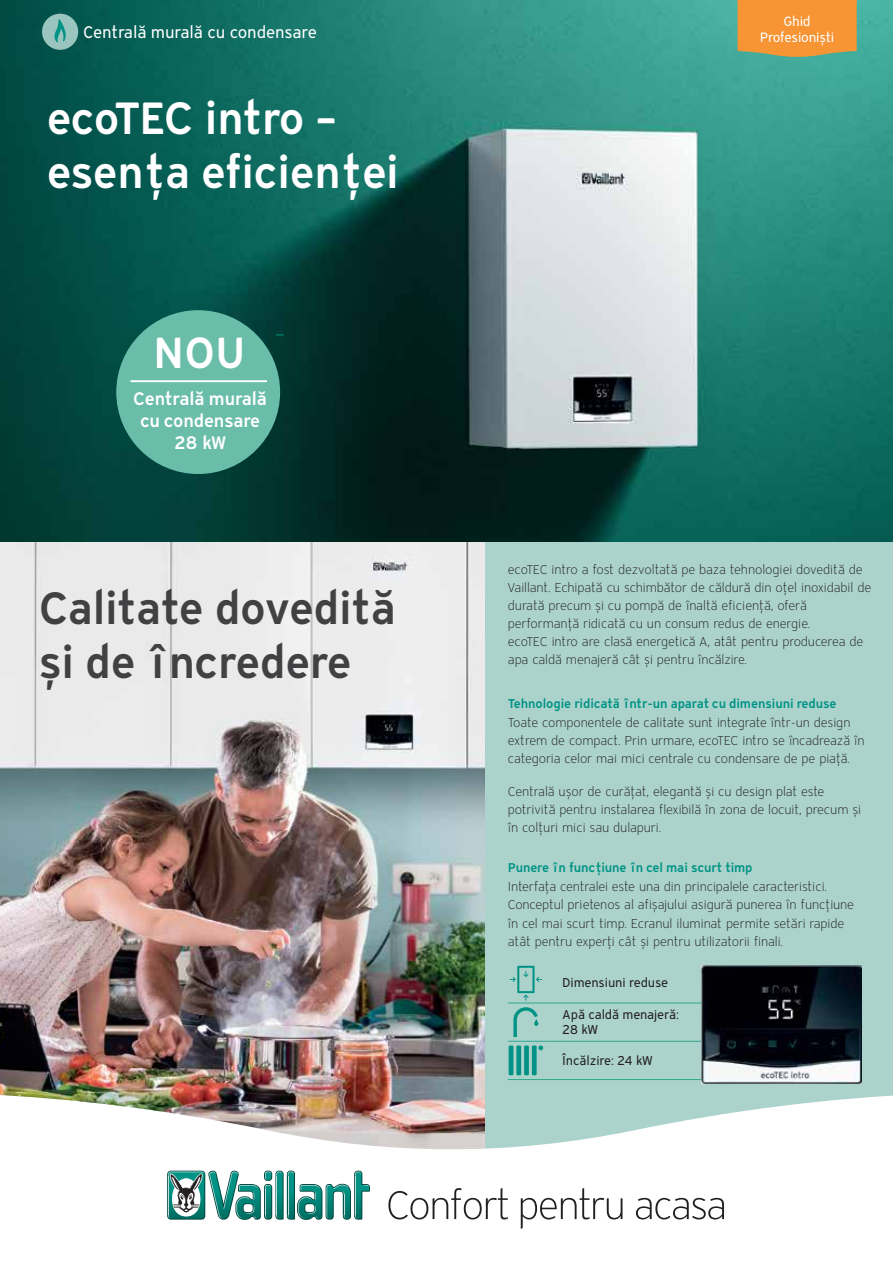
<style>
.page{position:relative;width:893px;height:1263px;background:#fff}
.page>*{position:absolute;margin:0;border:0;box-sizing:border-box;transform-origin:0 0}
.t1{font:600 45px/54px "Vaillant 12";letter-spacing:-.01em;color:#414042}
.t2{font:600 45px/54px "Vaillant 12";letter-spacing:-.015em;color:#fff}
.t3{font:600 43.35px "Vaillant 12";color:#fff}
.t4{font:600 18px/22px "Vaillant 12";letter-spacing:-.01em;color:#fff;text-align:center}
.t5{font:16.65px "Vaillant 12";letter-spacing:-.015em;color:#fff}
.t6{font:13.5px/16.5px "Vaillant 12";letter-spacing:-.02em;color:#fff;text-align:center}
.t7{font:300 12.75px/18px "Vaillant 12";letter-spacing:-.01em;color:#231f20}
.t8{font:600 12.75px "Vaillant 12";letter-spacing:-.01em;color:#009385}
.t9{font:12.75px/15.3px "Vaillant 12";letter-spacing:-.01em;color:#231f20}
</style>
<div class="page">
<div style="left:0;top:531px;width:893px;height:651px;background:#abd3cc"></div>
<img style="left:0;top:542px;width:484px;height:552px">
<img style="left:0;top:0;width:893px;height:541px">
<svg style="left:738px;top:0;width:119px;height:58px;background:#ea953a"></svg>
<svg style="left:0;top:1094px;width:893px;height:135px;fill:#fff"></svg>
<div style="left:167px;top:1171px;width:38px;height:48px;background:#306860;border-radius:4px"></div>
<svg style="left:168px;top:1170px;width:202px;height:50px"></svg>
<svg style="left:388px;top:1188px;width:120px;height:31px"></svg>
<svg style="left:521px;top:1188px;width:101px;height:41px"></svg>
<svg style="left:636px;top:1198px;width:88px;height:21px"></svg>
<div style="left:116px;top:310px;width:164px;height:164px;background:#6abda9;border-radius:50%"></div>
<hr style="left:130px;top:380px;width:137px;height:2px;background:#fff">
<div style="left:42px;top:14px;width:36px;height:36px;background:#99c5be;border-radius:50%"></div>
<svg style="left:54px;top:19px;width:12px;height:23px"></svg>
<hr style="left:508px;top:1002px;width:40px;height:1px;background:#31a78f">
<hr style="left:548px;top:1002px;width:217px;height:1px;background:#31a78f">
<hr style="left:508px;top:1041px;width:40px;height:1px;background:#31a78f">
<hr style="left:548px;top:1041px;width:217px;height:1px;background:#31a78f">
<hr style="left:508px;top:1079px;width:40px;height:1px;background:#31a78f">
<hr style="left:548px;top:1079px;width:217px;height:1px;background:#31a78f">
<svg style="left:510px;top:966px;width:32px;height:35px"></svg>
<svg style="left:513px;top:1007px;width:25px;height:30px"></svg>
<hr style="left:509px;top:1045px;width:4px;height:30px;background:#009385">
<div style="left:516px;top:1045px;width:5px;height:30px;background:#009385"></div>
<div style="left:524px;top:1045px;width:5px;height:30px;background:#009385"></div>
<div style="left:532px;top:1045px;width:5px;height:30px;background:#009385"></div>
<svg style="left:538px;top:1045px;width:5px;height:5px"></svg>
<img style="left:701px;top:965px;width:161px;height:119px">
<h3 class="t5" style="left:83px;top:21px;width:235px">Centrală murală cu condensare</h3>
<h1 class="t2" style="left:47px;top:90px;width:354px">ecoTEC intro – esența eficienței</h1>
<h2 class="t3" style="left:153px;top:323px;width:94px">NOU</h2>
<h3 class="t4" style="left:133px;top:387px;width:135px">Centrală murală cu condensare<br>28 kW</h3>
<h1 class="t1" style="left:39px;top:579px;width:359px">Calitate dovedită și de încredere</h1>
<p class="t6" style="left:760px;top:13px;width:76px">Ghid<br>Profesioniști</p>
<p class="t7" style="left:508px;top:560px;width:365px">ecoTEC intro a fost dezvoltată pe baza tehnologiei dovedită de Vaillant. Echipată cu schimbător de căldură din oțel inoxidabil de durată precum și cu pompă de înaltă eficiență, oferă performanță ridicată cu un consum redus de energie.<br>ecoTEC intro are clasă energetică A, atât pentru producerea de apa caldă menajeră cât și pentru încălzire.</p>
<p class="t8" style="left:508px;top:695px;width:330px">Tehnologie ridicată într-un aparat cu dimensiuni reduse</p>
<p class="t7" style="left:508px;top:713px;width:358px">Toate componentele de calitate sunt integrate într-un design extrem de compact. Prin urmare, ecoTEC intro se încadrează în categoria celor mai mici centrale cu condensare de pe piață.</p>
<p class="t7" style="left:508px;top:782px;width:355px">Centrală ușor de curățat, elegantă și cu design plat este potrivită pentru instalarea flexibilă în zona de locuit, precum și în colțuri mici sau dulapuri.</p>
<p class="t8" style="left:508px;top:859px;width:246px">Punere în funcțiune în cel mai scurt timp</p>
<p class="t7" style="left:508px;top:878px;width:348px">Interfața centralei este una din principalele caracteristici.<br>Conceptul prietenos al afișajului asigură punerea în funcțiune în cel mai scurt timp. Ecranul iluminat permite setări rapide atât pentru experți cât și pentru utilizatorii finali.</p>
<p class="t9" style="left:562px;top:974px;width:107px">Dimensiuni reduse</p>
<p class="t9" style="left:562px;top:1006px;width:118px">Apă caldă menajeră:<br>28 kW</p>
<p class="t9" style="left:562px;top:1053px;width:92px">Încălzire: 24 kW</p>
</div>
